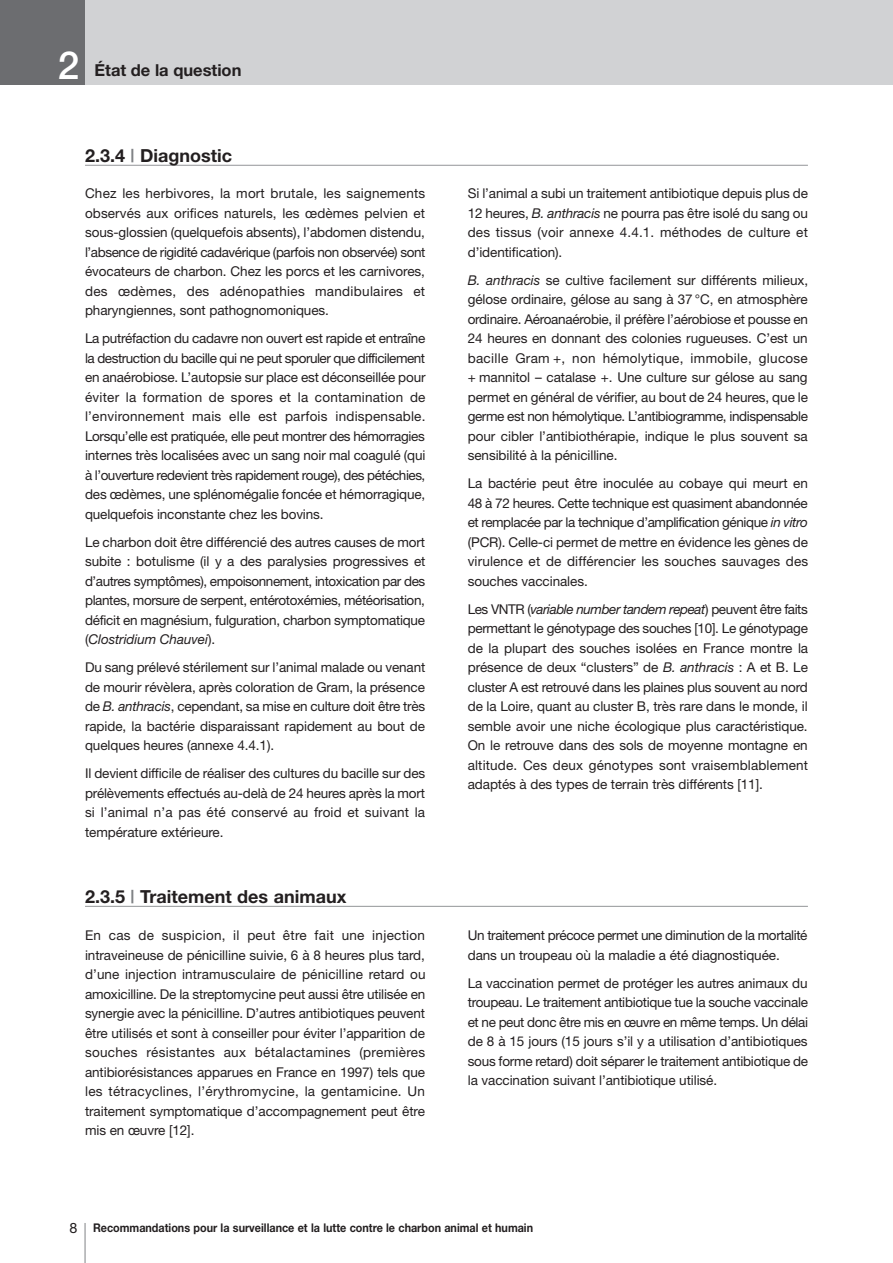
<style>
.page{position:relative;width:893px;height:1263px;background:#fff}
.page>*{position:absolute;margin:0;border:0;box-sizing:border-box;transform-origin:0 0}
.t1{font:500 38.7px "Helvetica Neue";color:#fff}
.t2{font:700 18px "Helvetica Neue";color:#231f20}
.t3{font:700 16.5px "Helvetica Neue";color:#231f20}
.t4{font:13.5px/19.5px "Helvetica Neue";letter-spacing:-.005em;color:#231f20;text-align:justify}
.t5{font:13.5px/19.5px "Helvetica Neue";letter-spacing:-.03em;color:#231f20}
.t6{font:700 12px "Helvetica Neue";color:#231f20;scale:.9 1}
.s1{color:#808285}
.s2{font-style:italic}
.s3{font-weight:400;font-size:14.25px}
</style>
<div class="page">
<hr style="left:85px;top:1223px;width:1px;height:40px;background:#808285">
<div style="left:0;top:0;width:893px;height:85px;background:#d1d2d4"></div>
<div style="left:0;top:0;width:85px;height:85px;background:#6c6d70"></div>
<hr style="left:85px;top:165px;width:723px;height:1px;background:#939598">
<hr style="left:85px;top:906px;width:723px;height:1px;background:#939598">
<h1 class="t1" style="left:58px;top:51px;width:23px">2</h1>
<p class="t3" style="left:95px;top:64px;width:148px">État de la question</p>
<h2 class="t2" style="left:85px;top:149px;width:148px">2.3.4 <span class="s1">|</span> Diagnostic</h2>
<p class="t4" style="left:85px;top:185px;width:342px">Chez les herbivores, la mort brutale, les saignements observés aux orifices naturels, les œdèmes pelvien et sous-glossien (quelquefois absents), l’abdomen distendu, l’absence de rigidité cadavérique (parfois non observée) sont évocateurs de charbon. Chez les porcs et les carnivores, des œdèmes, des adénopathies mandibulaires et pharyngiennes, sont pathognomoniques.</p>
<p class="t4" style="left:85px;top:330px;width:342px">La putréfaction du cadavre non ouvert est rapide et entraîne la destruction du bacille qui ne peut sporuler que difficilement en anaérobiose. L’autopsie sur place est déconseillée pour éviter la formation de spores et la contamination de l’environnement mais elle est parfois indispensable.<br>Lorsqu’elle est pratiquée, elle peut montrer des hémorragies internes très localisées avec un sang noir mal coagulé (qui à l’ouverture redevient très rapidement rouge), des pétéchies, des œdèmes, une splénomégalie foncée et hémorragique, quelquefois inconstante chez les bovins.</p>
<p class="t4" style="left:85px;top:533px;width:342px">Le charbon doit être différencié des autres causes de mort subite : botulisme (il y a des paralysies progressives et d’autres symptômes), empoisonnement, intoxication par des plantes, morsure de serpent, entérotoxémies, météorisation, déficit en magnésium, fulguration, charbon symptomatique (<span class="s2">Clostridium Chauvei</span>).</p>
<p class="t4" style="left:85px;top:659px;width:342px">Du sang prélevé stérilement sur l’animal malade ou venant de mourir révèlera, après coloration de Gram, la présence de <span class="s2">B. anthracis</span>, cependant, sa mise en culture doit être très rapide, la bactérie disparaissant rapidement au bout de quelques heures (annexe 4.4.1).</p>
<p class="t4" style="left:85px;top:765px;width:342px">Il devient difficile de réaliser des cultures du bacille sur des prélèvements effectués au-delà de 24 heures après la mort si l’animal n’a pas été conservé au froid et suivant la température extérieure.</p>
<p class="t4" style="left:468px;top:185px;width:342px">Si l’animal a subi un traitement antibiotique depuis plus de 12 heures, <span class="s2">B. anthracis</span> ne pourra pas être isolé du sang ou des tissus (voir annexe 4.4.1. méthodes de culture et d’identification).</p>
<p class="t4" style="left:468px;top:271px;width:342px"><span class="s2">B. anthracis</span> se cultive facilement sur différents milieux, gélose ordinaire, gélose au sang à 37 °C, en atmosphère ordinaire. Aéroanaérobie, il préfère l’aérobiose et pousse en 24 heures en donnant des colonies rugueuses. C’est un bacille Gram +, non hémolytique, immobile, glucose + mannitol – catalase +. Une culture sur gélose au sang permet en général de vérifier, au bout de 24 heures, que le germe est non hémolytique. L’antibiogramme, indispensable pour cibler l’antibiothérapie, indique le plus souvent sa sensibilité à la pénicilline.</p>
<p class="t4" style="left:468px;top:475px;width:342px">La bactérie peut être inoculée au cobaye qui meurt en 48 à 72 heures. Cette technique est quasiment abandonnée et remplacée par la technique d’amplification génique <span class="s2">in vitro </span>(PCR). Celle-ci permet de mettre en évidence les gènes de virulence et de différencier les souches sauvages des souches vaccinales.</p>
<p class="t4" style="left:468px;top:600px;width:342px">Les VNTR (<span class="s2">variable number tandem repeat</span>) peuvent être faits permettant le génotypage des souches [10]. Le génotypage de la plupart des souches isolées en France montre la présence de deux “clusters” de <span class="s2">B. anthracis</span> : A et B. Le cluster A est retrouvé dans les plaines plus souvent au nord de la Loire, quant au cluster B, très rare dans le monde, il semble avoir une niche écologique plus caractéristique.<br>On le retrouve dans des sols de moyenne montagne en altitude. Ces deux génotypes sont vraisemblablement adaptés à des types de terrain très différents [11].</p>
<h2 class="t2" style="left:85px;top:890px;width:263px">2.3.5 <span class="s1">|</span> Traitement des animaux</h2>
<p class="t4" style="left:85px;top:927px;width:342px">En cas de suspicion, il peut être fait une injection intraveineuse de pénicilline suivie, 6 à 8 heures plus tard, d’une injection intramusculaire de pénicilline retard ou amoxicilline. De la streptomycine peut aussi être utilisée en synergie avec la pénicilline. D’autres antibiotiques peuvent être utilisés et sont à conseiller pour éviter l’apparition de souches résistantes aux bétalactamines (premières antibiorésistances apparues en France en 1997) tels que les tétracyclines, l’érythromycine, la gentamicine. Un traitement symptomatique d’accompagnement peut être mis en œuvre [12].</p>
<p class="t5" style="left:468px;top:927px;width:341px">Un traitement précoce permet une diminution de la mortalité dans un troupeau où la maladie a été diagnostiquée.</p>
<p class="t4" style="left:468px;top:974px;width:342px">La vaccination permet de protéger les autres animaux du troupeau. Le traitement antibiotique tue la souche vaccinale et ne peut donc être mis en œuvre en même temps. Un délai de 8 à 15 jours (15 jours s’il y a utilisation d’antibiotiques sous forme retard) doit séparer le traitement antibiotique de la vaccination suivant l’antibiotique utilisé.</p>
<p class="t6" style="left:69px;top:1223px;width:517px"><span class="s3">8</span> Recommandations pour la surveillance et la lutte contre le charbon animal et humain</p>
</div>
